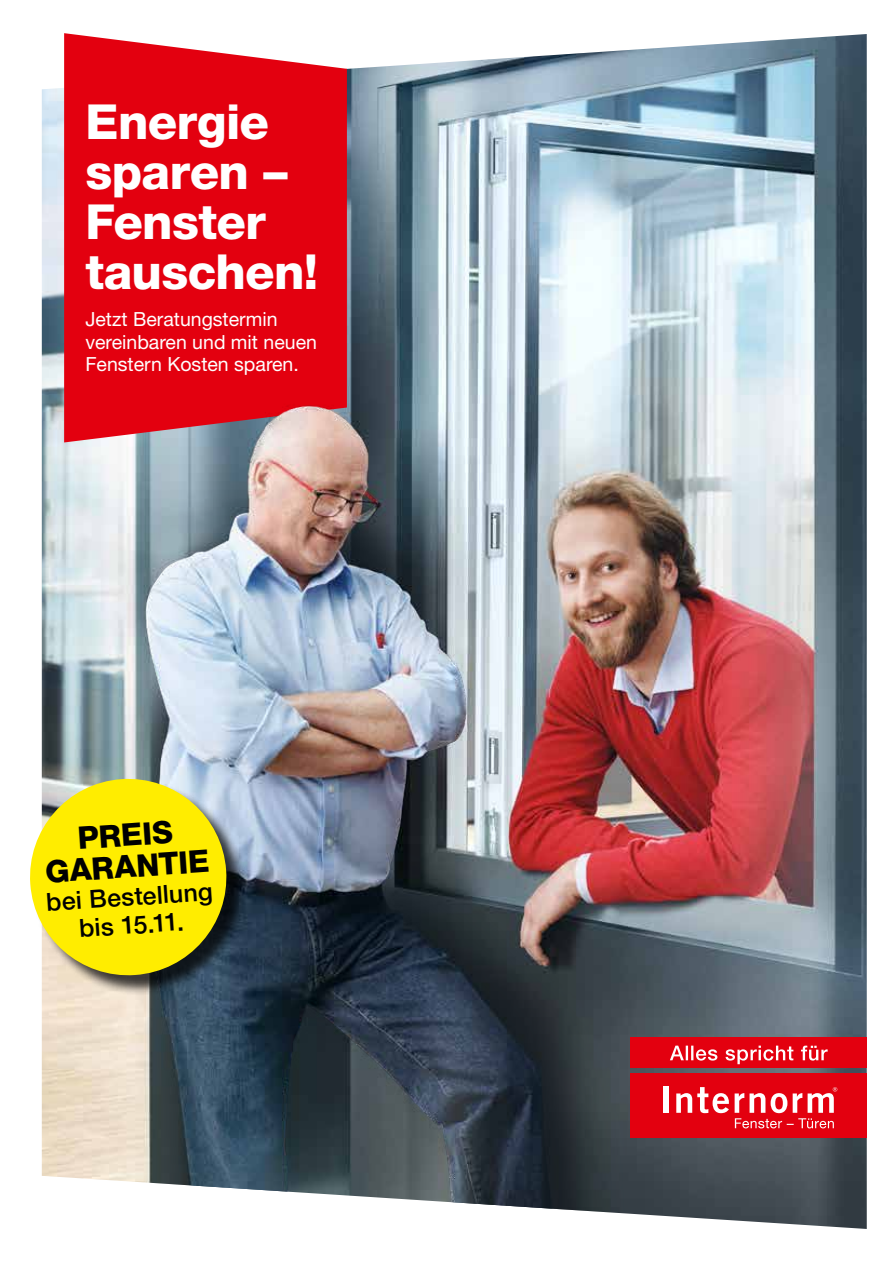
<style>
.page{position:relative;width:893px;height:1263px;background:#fff}
.page>*{position:absolute;margin:0;border:0;box-sizing:border-box;transform-origin:0 0}
.t1{font:800 48.3px/49.9px "Helvetica Neue LT Pro";letter-spacing:-.015em;color:#fff}
.t2{font:800 31.2px/31.2px "Helvetica Neue LT Pro";color:#000;text-align:center}
.t3{font:500 24.9px/28.3px "Helvetica Neue LT Pro";color:#000;text-align:center}
.t4{font:19.5px/22.5px "Helvetica Neue LT Pro";color:#fff}
</style>
<div class="page">
<img style="left:42px;top:34px;width:825px;height:1195px">
<svg style="left:64px;top:33px;width:283px;height:409px;background:#e21321"></svg>
<div style="left:33px;top:782px;width:214px;height:214px;background:#000;opacity:.75"></div>
<svg style="left:30px;top:775px;width:200px;height:204px;background:#e9dd2e"></svg>
<div style="left:631px;top:1073px;width:236px;height:64px;background:#e3000f"></div>
<div style="left:664px;top:1086px;width:5px;height:27px;background:#fff"></div>
<svg style="left:676px;top:1087px;width:53px;height:26px"></svg>
<svg style="left:735px;top:1087px;width:102px;height:41px"></svg>
<div style="left:631px;top:1038px;width:236px;height:30px;background:#e3000f"></div>
<svg style="left:670px;top:1045px;width:158px;height:19px"></svg>
<h1 class="t1" style="left:85px;top:97px;width:234px">Energie sparen –<br>Fenster tauschen!</h1>
<p class="t4" style="left:85px;top:307px;width:233px">Jetzt Beratungstermin vereinbaren und mit neuen<br>Fenstern Kosten sparen.</p>
<h2 class="t2" style="left:42px;top:825px;width:166px;rotate:-4deg">PREIS<br>GARANTIE</h2>
<p class="t3" style="left:45px;top:888px;width:168px;rotate:-4deg">bei Bestellung bis 15.11.</p>
</div>
